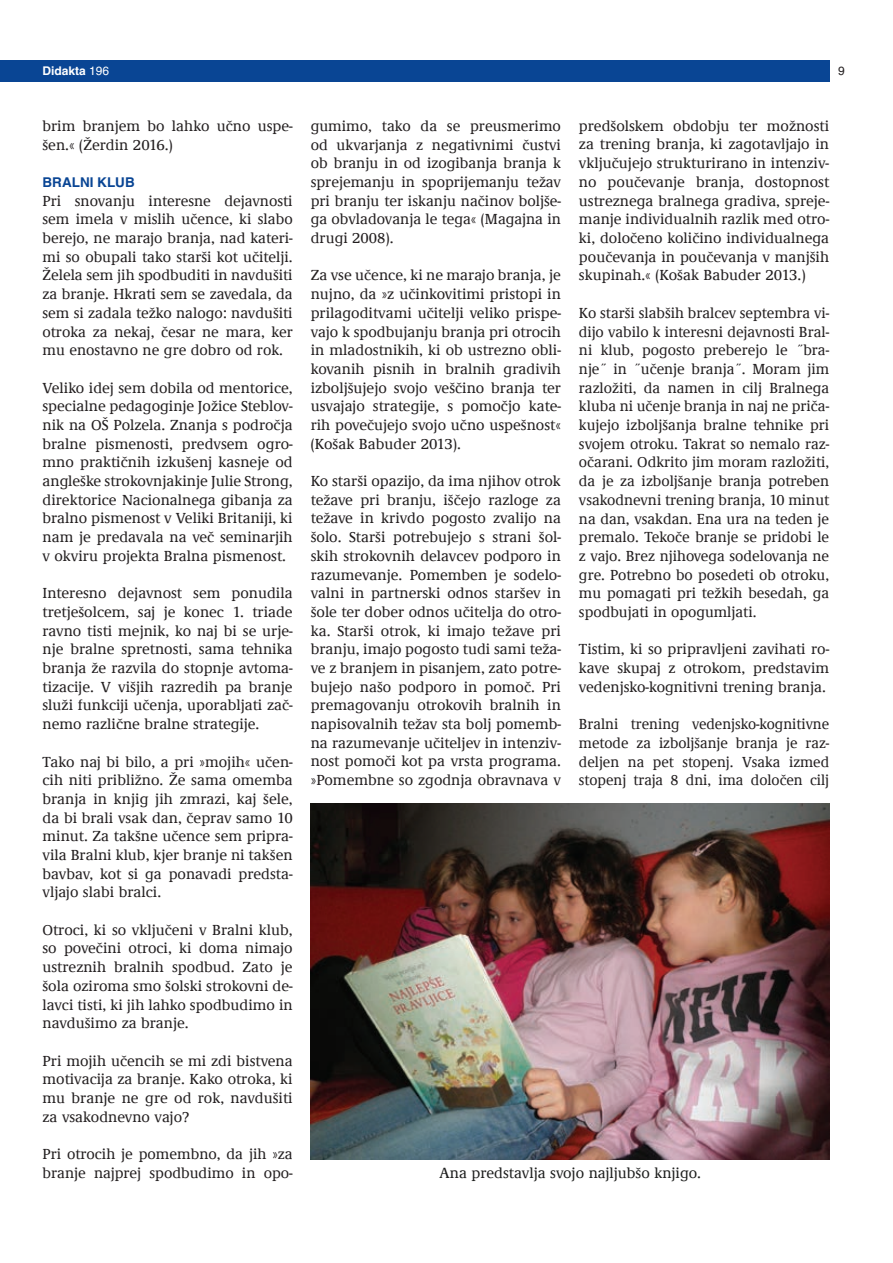
<style>
.page{position:relative;width:893px;height:1263px;background:#fff}
.page>*{position:absolute;margin:0;border:0;box-sizing:border-box;transform-origin:0 0}
.t1{font:500 15px/18.8px "Demos LT";color:#231f20;text-align:justify}
.t2{font:500 15px/18.8px "Demos LT";color:#231f20;text-align:justify;scale:.96 1}
.t3{font:500 15px "Demos LT";color:#1e1f1e}
.t4{font:700 13.5px "Helvetica CE";color:#094594}
.t5{font:700 12px "Helvetica CE";color:#fff}
.t6{font:12px "Helvetica CE";color:#231f20}
.s1{font-weight:400}
</style>
<div class="page">
<div style="left:0;top:60px;width:829px;height:21px;background:#094594"></div>
<img style="left:311px;top:804px;width:519px;height:355px">
<p class="t5" style="left:43px;top:63px;width:68px">Didakta <span class="s1">196</span></p>
<p class="t6" style="left:838px;top:64px;width:8px">9</p>
<p class="t1" style="left:43px;top:117px;width:252px">brim branjem bo lahko učno uspe&shy;šen.« (Žerdin 2016.)</p>
<p class="t4" style="left:43px;top:174px;width:94px">BRALNI KLUB</p>
<p class="t1" style="left:43px;top:192px;width:252px">Pri snovanju interesne dejavnosti sem imela v mislih učence, ki slabo berejo, ne marajo branja, nad kateri&shy;mi so obupali tako starši kot učitelji.<br>Želela sem jih spodbuditi in navdušiti za branje. Hkrati sem se zavedala, da sem si zadala težko nalogo: navdušiti otroka za nekaj, česar ne mara, ker mu enostavno ne gre dobro od rok.</p>
<p class="t1" style="left:43px;top:379px;width:252px">Veliko idej sem dobila od mentorice, specialne pedagoginje Jožice Steblov&shy;nik na OŠ Polzela. Znanja s področja bralne pismenosti, predvsem ogro&shy;mno praktičnih izkušenj kasneje od angleške strokovnjakinje Julie Strong, direktorice Nacionalnega gibanja za bralno pismenost v Veliki Britaniji, ki nam je predavala na več seminarjih v okviru projekta Bralna pismenost.</p>
<p class="t1" style="left:43px;top:584px;width:252px">Interesno dejavnost sem ponudila tretješolcem, saj je konec 1. triade ravno tisti mejnik, ko naj bi se urje&shy;nje bralne spretnosti, sama tehnika branja že razvila do stopnje avtoma&shy;tizacije. V višjih razredih pa branje služi funkciji učenja, uporabljati zač&shy;nemo različne bralne strategije.</p>
<p class="t1" style="left:43px;top:753px;width:252px">Tako naj bi bilo, a pri »mojih« učen&shy;cih niti približno. Že sama omemba branja in knjig jih zmrazi, kaj šele, da bi brali vsak dan, čeprav samo 10 minut. Za takšne učence sem pripra&shy;vila Bralni klub, kjer branje ni takšen bavbav, kot si ga ponavadi predsta&shy;vljajo slabi bralci.</p>
<p class="t1" style="left:43px;top:921px;width:252px">Otroci, ki so vključeni v Bralni klub, so povečini otroci, ki doma nimajo ustreznih bralnih spodbud. Zato je šola oziroma smo šolski strokovni de&shy;lavci tisti, ki jih lahko spodbudimo in navdušimo za branje.</p>
<p class="t1" style="left:43px;top:1052px;width:252px">Pri mojih učencih se mi zdi bistvena motivacija za branje. Kako otroka, ki mu branje ne gre od rok, navdušiti za vsakodnevno vajo?</p>
<p class="t1" style="left:43px;top:1145px;width:252px">Pri otrocih je pomembno, da jih »za branje najprej spodbudimo in opo-</p>
<p class="t1" style="left:311px;top:117px;width:252px">gumimo, tako da se preusmerimo od ukvarjanja z negativnimi čustvi ob branju in od izogibanja branja k sprejemanju in spoprijemanju težav pri branju ter iskanju načinov boljše&shy;ga obvladovanja le tega« (Magajna in drugi 2008).</p>
<p class="t1" style="left:311px;top:267px;width:252px">Za vse učence, ki ne marajo branja, je nujno, da »z učinkovitimi pristopi in prilagoditvami učitelji veliko prispe&shy;vajo k spodbujanju branja pri otrocih in mladostnikih, ki ob ustrezno obli&shy;kovanih pisnih in bralnih gradivih izboljšujejo svojo veščino branja ter usvajajo strategije, s pomočjo kate&shy;rih povečujejo svojo učno uspešnost« (Košak Babuder 2013).</p>
<p class="t1" style="left:311px;top:472px;width:252px">Ko starši opazijo, da ima njihov otrok težave pri branju, iščejo razloge za težave in krivdo pogosto zvalijo na šolo. Starši potrebujejo s strani šol&shy;skih strokovnih delavcev podporo in razumevanje. Pomemben je sodelo&shy;valni in partnerski odnos staršev in šole ter dober odnos učitelja do otro&shy;ka. Starši otrok, ki imajo težave pri branju, imajo pogosto tudi sami teža&shy;ve z branjem in pisanjem, zato potre&shy;bujejo našo podporo in pomoč. Pri premagovanju otrokovih bralnih in napisovalnih težav sta bolj pomemb&shy;na razumevanje učiteljev in intenziv&shy;nost pomoči kot pa vrsta programa. »Pomembne so zgodnja obravnava v</p>
<p class="t1" style="left:579px;top:117px;width:252px">predšolskem obdobju ter možnosti za trening branja, ki zagotavljajo in vključujejo strukturirano in intenziv&shy;no poučevanje branja, dostopnost ustreznega bralnega gradiva, spreje&shy;manje individualnih razlik med otro&shy;ki, določeno količino individualnega poučevanja in poučevanja v manjših skupinah.« (Košak Babuder 2013.)</p>
<p class="t1" style="left:579px;top:304px;width:252px">Ko starši slabših bralcev septembra vi&shy;dijo vabilo k interesni dejavnosti Bral&shy;ni klub, pogosto preberejo le ˝bra&shy;nje˝ in ˝učenje branja˝. Moram jim razložiti, da namen in cilj Bralnega kluba ni učenje branja in naj ne priča&shy;kujejo izboljšanja bralne tehnike pri svojem otroku. Takrat so nemalo raz&shy;očarani. Odkrito jim moram razložiti, da je za izboljšanje branja potreben vsakodnevni trening branja, 10 minut na dan, vsakdan. Ena ura na teden je premalo. Tekoče branje se pridobi le z vajo. Brez njihovega sodelovanja ne gre. Potrebno bo posedeti ob otroku, mu pomagati pri težkih besedah, ga spodbujati in opogumljati.</p>
<p class="t1" style="left:579px;top:640px;width:252px">Tistim, ki so pripravljeni zavihati ro&shy;kave skupaj z otrokom, predstavim vedenjsko-kognitivni trening branja.</p>
<p class="t2" style="left:579px;top:715px;width:262px">Bralni trening vedenjsko-kognitivne metode za izboljšanje branja je raz&shy;deljen na pet stopenj. Vsaka izmed stopenj traja 8 dni, ima določen cilj</p>
<p class="t3" style="left:440px;top:1165px;width:263px">Ana predstavlja svojo najljubšo knjigo.</p>
</div>
